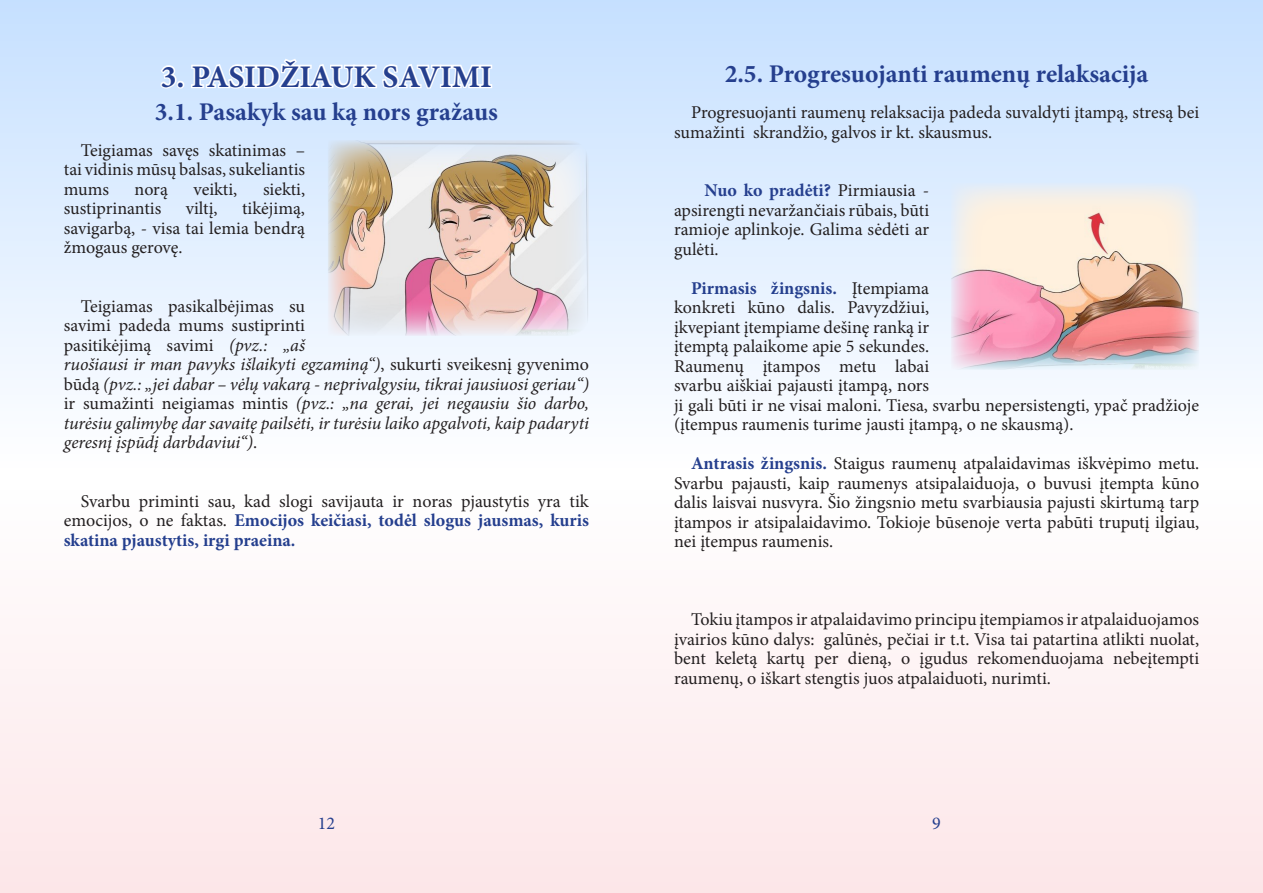
<style>
.page{position:relative;width:1263px;height:893px;background:#fff}
.page>*{position:absolute;margin:0;border:0;box-sizing:border-box;transform-origin:0 0}
.t1{font:700 31.5px "Minion Pro";color:#253f8e}
.t2{font:700 25.5px "Minion Pro";color:#253f8e}
.t3{font:18px/19.5px "Minion Pro";color:#231f20;text-align:justify}
.t4{font:italic 18px/19.5px "Minion Pro";letter-spacing:-.01em;color:#231f20}
.t5{font:18px "Minion Pro";color:#253f8e}
.s1{font-style:normal}
.s2{font-weight:700;color:#253f8e}
</style>
<div class="page">
<div style="left:0;top:489px;width:1263px;height:404px;background:#fdf2f3"></div>
<div style="left:0;top:0;width:1263px;height:468px;background:linear-gradient(to bottom,#c6e0ff,#fefeff)"></div>
<svg style="left:158px;top:64px;width:20px;height:27px"></svg>
<div style="left:177px;top:81px;width:7px;height:8px;border:3px solid #fff;border-radius:50%"></div>
<svg style="left:190px;top:0;width:304px;height:91px;background:#d2e7ff"></svg>
<img style="left:328px;top:140px;width:261px;height:196px">
<img style="left:951px;top:183px;width:248px;height:187px">
<p class="t1" style="left:161px;top:54px;width:333px">3. PASIDŽIAUK SAVIMI</p>
<p class="t2" style="left:155px;top:94px;width:345px">3.1. Pasakyk sau ką nors gražaus</p>
<p class="t3" style="left:64px;top:140px;width:243px;text-indent:17px">Teigiamas savęs skatinimas – tai vidinis mūsų balsas, sukeliantis mums</p>
<p class="t3" style="left:135px;top:179px;width:35px">norą</p>
<p class="t3" style="left:194px;top:179px;width:45px">veikti,</p>
<p class="t3" style="left:263px;top:179px;width:44px">siekti,</p>
<p class="t3" style="left:64px;top:199px;width:99px">sustiprinantis</p>
<p class="t3" style="left:186px;top:199px;width:34px">viltį,</p>
<p class="t3" style="left:64px;top:199px;width:243px;text-indent:178px">tikėjimą, savigarbą, - visa tai lemia bendrą žmogaus gerovę.</p>
<p class="t4" style="left:64px;top:296px;width:527px;text-indent:17px"><span class="s1">Teigiamas pasikalbėjimas su<br>savimi padeda mums sustiprinti<br>pasitikėjimą savimi</span> (pvz.: „aš<br>ruošiausi ir man pavyks išlaikyti egzaminą“)<span class="s1">, sukurti sveikesnį gyvenimo būdą</span> (pvz.: „jei dabar – vėlų vakarą - neprivalgysiu, tikrai jausiuosi geriau“) <span class="s1">ir sumažinti neigiamas mintis</span> (pvz.: „na gerai, jei negausiu šio darbo, turėsiu galimybę dar savaitę pailsėti, ir turėsiu laiko apgalvoti, kaip padaryti geresnį įspūdį darbdaviui“)<span class="s1">.</span></p>
<p class="t3" style="left:64px;top:491px;width:527px;text-indent:17px">Svarbu priminti sau, kad slogi savijauta ir noras pjaustytis yra tik emocijos, o ne faktas. <span class="s2">Emocijos keičiasi, todėl slogus jausmas, kuris skatina pjaustytis, irgi praeina.</span></p>
<p class="t2" style="left:725px;top:56px;width:425px">2.5. Progresuojanti raumenų relaksacija</p>
<p class="t3" style="left:674px;top:103px;width:527px;text-indent:17px">Progresuojanti raumenų relaksacija padeda suvaldyti įtampą, stresą bei sumažinti skrandžio, galvos ir kt. skausmus.</p>
<p class="t3" style="left:674px;top:181px;width:257px;text-indent:31px"><span class="s2">Nuo ko pradėti?</span> Pirmiausia - apsirengti nevaržančiais rūbais, būti ramioje aplinkoje. Galima sėdėti ar gulėti.</p>
<p class="t3" style="left:674px;top:278px;width:527px;text-align:left;text-indent:17px"><span class="s2">Pirmasis žingsnis.</span> Įtempiama<br>konkreti kūno dalis. Pavyzdžiui,<br>įkvepiant įtempiame dešinę ranką ir<br>įtemptą palaikome apie 5 sekundes.<br>Raumenų įtampos metu labai<br>svarbu aiškiai pajausti įtampą, nors<br>ji gali būti ir ne visai maloni. Tiesa, svarbu nepersistengti, ypač pradžioje (įtempus raumenis turime jausti įtampą, o ne skausmą).</p>
<p class="t3" style="left:674px;top:454px;width:527px;text-indent:17px"><span class="s2">Antrasis žingsnis.</span> Staigus raumenų atpalaidavimas iškvėpimo metu.<br>Svarbu pajausti, kaip raumenys atsipalaiduoja, o buvusi įtempta kūno dalis laisvai nusvyra. Šio žingsnio metu svarbiausia pajusti skirtumą tarp įtampos ir atsipalaidavimo. Tokioje būsenoje verta pabūti truputį ilgiau, nei įtempus raumenis.</p>
<p class="t3" style="left:674px;top:610px;width:527px;text-indent:17px">Tokiu įtampos ir atpalaidavimo principu įtempiamos ir atpalaiduojamos įvairios kūno dalys: galūnės, pečiai ir t.t. Visa tai patartina atlikti nuolat, bent keletą kartų per dieną, o įgudus rekomenduojama nebeįtempti raumenų, o iškart stengtis juos atpalaiduoti, nurimti.</p>
<p class="t5" style="left:318px;top:811px;width:19px">12</p>
<p class="t5" style="left:932px;top:811px;width:10px">9</p>
</div>
